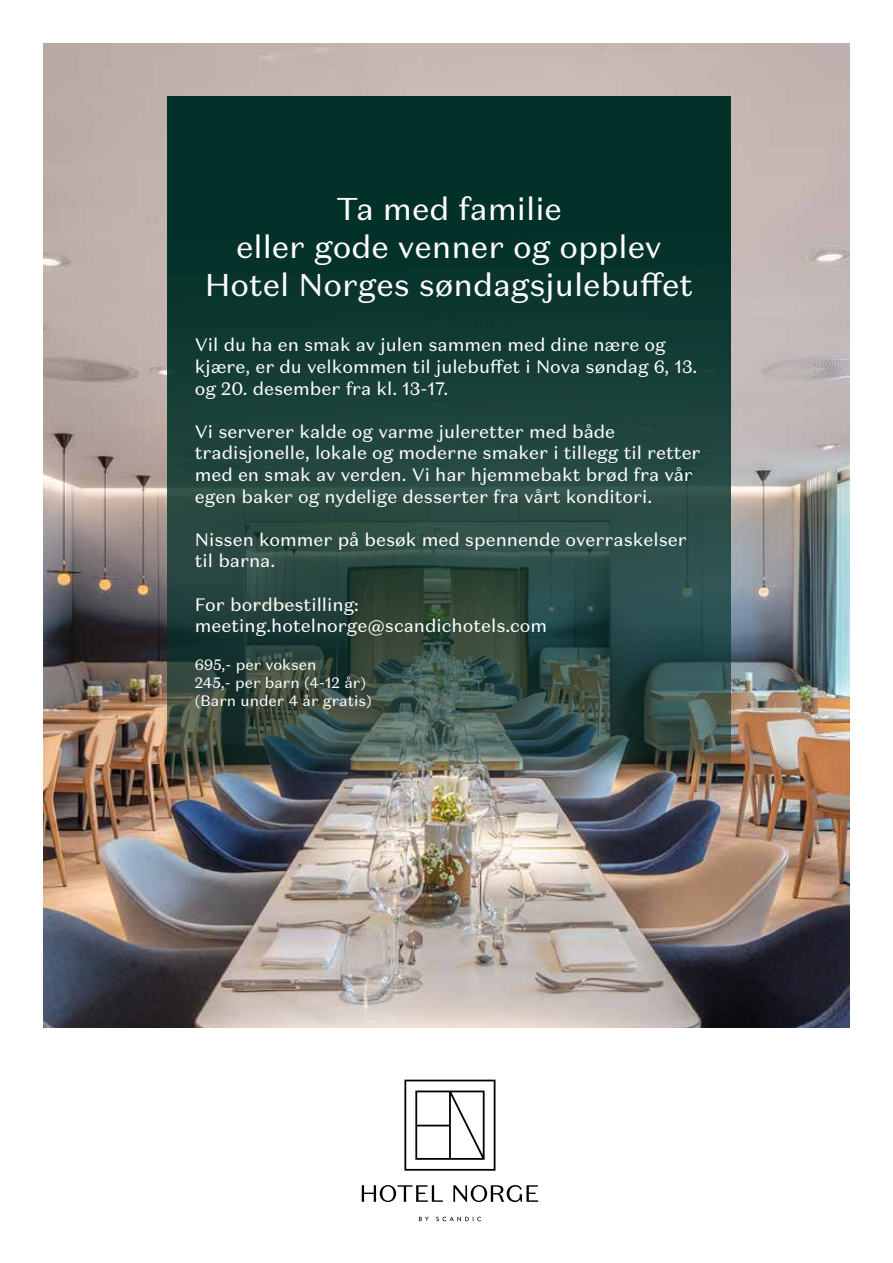
<style>
.page{position:relative;width:893px;height:1263px;background:#fff}
.page>*{position:absolute;margin:0;border:0;box-sizing:border-box;transform-origin:0 0}
.t1{font:31.5px/37.8px "Domaine Sans Text";color:#fff;text-align:center}
.t2{font:18px/21.6px "Domaine Sans Text";color:#fff}
.t3{font:15px/18px "Domaine Sans Text";color:#fff}
</style>
<div class="page">
<img style="left:44px;top:44px;width:805px;height:984px">
<svg style="left:419px;top:1217px;width:10px;height:4px"></svg>
<svg style="left:436px;top:1217px;width:45px;height:4px"></svg>
<svg style="left:404px;top:1080px;width:91px;height:91px"></svg>
<svg style="left:362px;top:1185px;width:81px;height:17px"></svg>
<svg style="left:453px;top:1185px;width:85px;height:17px"></svg>
<img style="left:168px;top:97px;width:563px;height:765px">
<h1 class="t1" style="left:205px;top:190px;width:490px">Ta med familie<br>eller gode venner og opplev<br>Hotel Norges søndagsjulebuffet</h1>
<p class="t2" style="left:195px;top:334px;width:504px">Vil du ha en smak av julen sammen med dine nære og kjære, er du velkommen til julebuffet i Nova søndag 6, 13. og 20. desember fra kl. 13-17.</p>
<p class="t2" style="left:195px;top:421px;width:507px">Vi serverer kalde og varme juleretter med både tradisjonelle, lokale og moderne smaker i tillegg til retter med en smak av verden. Vi har hjemmebakt brød fra vår egen baker og nydelige desserter fra vårt konditori.</p>
<p class="t2" style="left:195px;top:529px;width:494px">Nissen kommer på besøk med spennende overraskelser til barna.</p>
<p class="t2" style="left:195px;top:593px;width:354px">For bordbestilling: meeting.hotelnorge@scandichotels.com</p>
<p class="t3" style="left:195px;top:656px;width:179px">695,- per voksen<br>245,- per barn (4-12 år) (Barn under 4 år gratis)</p>
</div>
